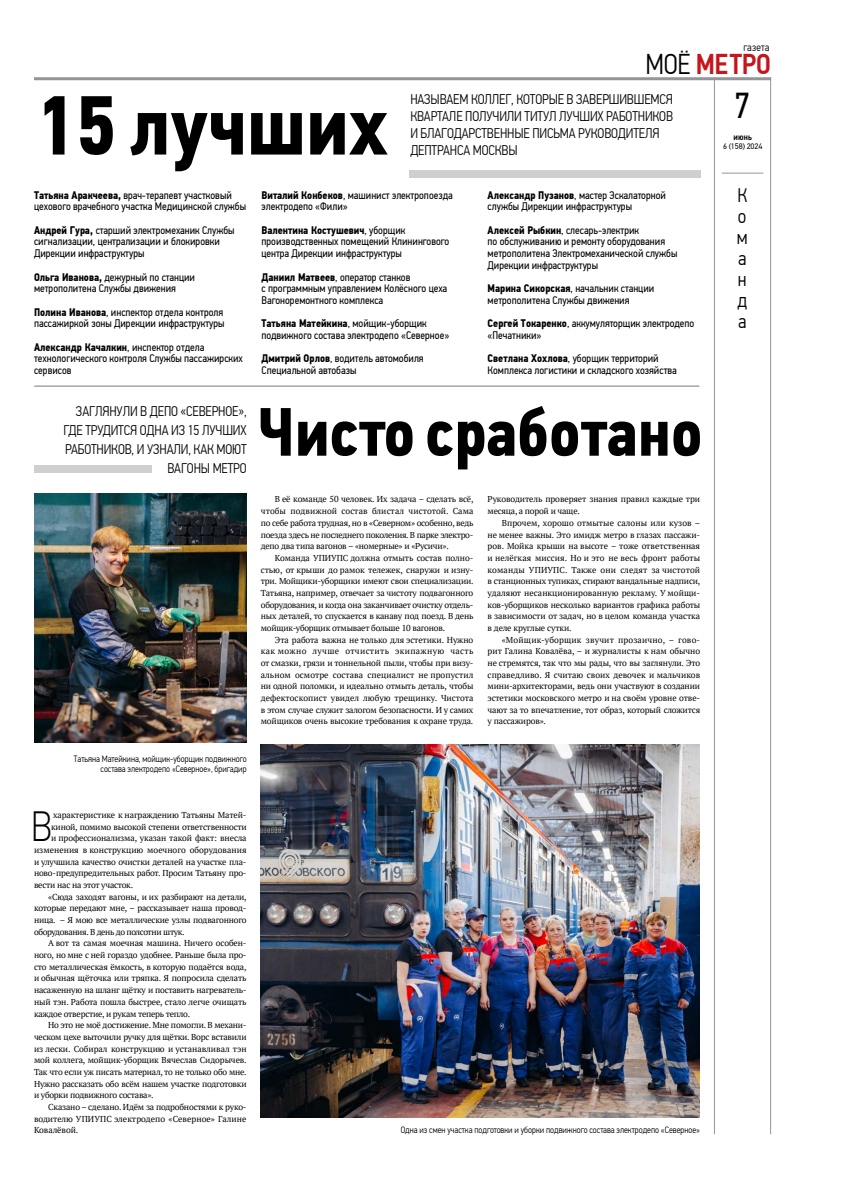
<style>
.page{position:relative;width:842px;height:1191px;background:#fff}
.page>*{position:absolute;margin:0;border:0;box-sizing:border-box;transform-origin:0 0}
.t1{font:700 83.8px "PF Din Text Cond Pro";letter-spacing:.005em;color:#000}
.t2{font:700 68.4px "PF Din Text Cond Pro";letter-spacing:.005em;color:#000}
.t3{font:100 42.2px "PF Din Text Cond Pro";color:#000}
.t4{font:36px "PF Din Text Cond Pro";color:#000}
.t5{font:500 28.7px "PF Din Text Cond Pro";letter-spacing:-.01em;color:#c4161c}
.t6{font:300 20px/21px "PF Din Text Cond Pro";color:#000;text-align:justify}
.t7{font:300 14px/19px "PF Din Text Cond Pro";letter-spacing:-.01em;color:#000;text-align:right}
.t8{font:11px/11.7px "PF Din Text Cond Pro";color:#000}
.t9{font:300 11px "PF Din Text Cond Pro";letter-spacing:.02em;color:#000}
.t10{font:300 9.2px/10px "PF Din Text Cond Pro";color:#000;text-align:right}
.t11{font:500 9px "PF Din Text Cond Pro";color:#000}
.t12{font:8.6px/11.7px "PT Serif";letter-spacing:-.025em;color:#000;text-align:justify}
.t13{font:8.6px "PT Serif";color:#000}
.t14{font:8.6px "PT Serif";letter-spacing:.005em;color:#000}
.t15{font:8.6px "PT Serif";letter-spacing:.01em;color:#000}
.t16{font:8.6px "PT Serif";letter-spacing:-.005em;color:#000}
.t17{font:8px "PF Din Text Pro";letter-spacing:-.01em;color:#000}
.s1{font-weight:300;color:#000}
.s2{font-weight:700}
</style>
<div class="page">
<img style="left:34px;top:493px;width:213px;height:249px">
<div style="left:409px;top:170px;width:291px;height:7px;background:#cdcfd1"></div>
<img style="left:261px;top:744px;width:438px;height:373px">
<hr style="left:34px;top:386px;width:665px;height:1px;background:#000">
<div style="left:34px;top:466px;width:118px;height:7px;background:#cdcfd1"></div>
<hr style="left:34px;top:77px;width:737px;height:3px;background:#939598">
<hr style="left:714px;top:79px;width:1px;height:1055px;background:#939598">
<hr style="left:770px;top:77px;width:1px;height:1057px;background:#939598">
<hr style="left:722px;top:173px;width:41px;height:1px;background:#939598">
<p class="t9" style="left:743px;top:41px;width:28px">газета</p>
<h3 class="t5" style="left:645px;top:47px;width:127px"><span class="s1">МОЁ</span> МЕТРО</h3>
<h3 class="t7" style="left:410px;top:91px;width:264px;line-height:17px;text-align:left">НАЗЫВАЕМ КОЛЛЕГ, КОТОРЫЕ В ЗАВЕРШИВШЕМСЯ КВАРТАЛЕ ПОЛУЧИЛИ ТИТУЛ ЛУЧШИХ РАБОТНИКОВ И БЛАГОДАРСТВЕННЫЕ ПИСЬМА РУКОВОДИТЕЛЯ ДЕПТРАНСА МОСКВЫ</h3>
<h1 class="t1" style="left:34px;top:75px;width:356px">15 лучших</h1>
<p class="t8" style="left:261px;top:189px;width:193px"><span class="s2">Виталий Конбеков</span>, машинист электропоезда электродепо «Фили»</p>
<p class="t8" style="left:261px;top:224px;width:189px"><span class="s2">Валентина Костушевич</span>, уборщик производственных помещений Клинингового центра Дирекции инфраструктуры</p>
<p class="t8" style="left:261px;top:271px;width:187px"><span class="s2">Даниил Матвеев</span>, оператор станков<br>с программным управлением Колёсного цеха<br>Вагоноремонтного комплекса</p>
<p class="t8" style="left:261px;top:318px;width:189px"><span class="s2">Татьяна Матейкина</span>, мойщик-уборщик подвижного состава электродепо «Северное»</p>
<p class="t8" style="left:261px;top:353px;width:164px"><span class="s2">Дмитрий Орлов</span>, водитель автомобиля<br>Специальной автобазы</p>
<p class="t8" style="left:488px;top:189px;width:180px"><span class="s2">Александр Пузанов</span>, мастер Эскалаторной службы Дирекции инфраструктуры</p>
<p class="t8" style="left:488px;top:224px;width:191px"><span class="s2">Алексей Рыбкин</span>, слесарь-электрик<br>по обслуживанию и ремонту оборудования метрополитена Электромеханической службы Дирекции инфраструктуры</p>
<p class="t8" style="left:488px;top:282px;width:168px"><span class="s2">Марина Сикорская</span>, начальник станции метрополитена Службы движения</p>
<p class="t8" style="left:488px;top:318px;width:208px"><span class="s2">Сергей Токаренко</span>, аккумуляторщик электродепо «Печатники»</p>
<p class="t8" style="left:488px;top:353px;width:191px"><span class="s2">Светлана Хохлова</span>, уборщик территорий<br>Комплекса логистики и складского хозяйства</p>
<p class="t8" style="left:34px;top:189px;width:214px"><span class="s2">Татьяна Аракчеева,</span> врач-терапевт участковый цехового врачебного участка Медицинской службы</p>
<p class="t8" style="left:34px;top:224px;width:202px"><span class="s2">Андрей Гура,</span> старший электромеханик Службы сигнализации, централизации и блокировки<br>Дирекции инфраструктуры</p>
<p class="t8" style="left:34px;top:271px;width:163px"><span class="s2">Ольга Иванова,</span> дежурный по станции метрополитена Службы движения</p>
<p class="t8" style="left:34px;top:306px;width:192px"><span class="s2">Полина Иванова</span>, инспектор отдела контроля пассажиркой зоны Дирекции инфраструктуры</p>
<p class="t8" style="left:34px;top:341px;width:210px"><span class="s2">Александр Качалкин</span>, инспектор отдела технологического контроля Службы пассажирских сервисов</p>
<h3 class="t7" style="left:64px;top:402px;width:185px">ЗАГЛЯНУЛИ В ДЕПО «СЕВЕРНОЕ»,<br>ГДЕ ТРУДИТСЯ ОДНА ИЗ 15 ЛУЧШИХ<br>РАБОТНИКОВ, И УЗНАЛИ, КАК МОЮТ<br>ВАГОНЫ МЕТРО</h3>
<p class="t10" style="left:74px;top:754px;width:174px">Татьяна Матейкина, мойщик-уборщик подвижного состава электродепо «Северное», бригадир</p>
<h2 class="t2" style="left:257px;top:390px;width:446px">Чисто сработано</h2>
<p class="t12" style="left:261px;top:493px;width:214px;text-indent:14px">В её команде 50 человек. Их задача – сделать всё, чтобы подвижной состав блистал чистотой. Сама по себе работа трудная, но в «Северном» особенно, ведь поезда здесь не последнего поколения. В парке электро&shy;депо два типа вагонов – «номерные» и «Русичи».</p>
<p class="t12" style="left:261px;top:552px;width:214px;text-indent:14px">Команда УПИУПС должна отмыть состав полно&shy;стью, от крыши до рамок тележек, снаружи и изну&shy;три. Мойщики-уборщики имеют свои специализации.<br>Татьяна, например, отвечает за чистоту подвагонного оборудования, и когда она заканчивает очистку отдель&shy;ных деталей, то спускается в канаву под поезд. В день мойщик-уборщик отмывает больше 10 вагонов.</p>
<p class="t12" style="left:261px;top:633px;width:214px;text-indent:14px">Эта работа важна не только для эстетики. Нужно как можно лучше отчистить экипажную часть от смазки, грязи и тоннельной пыли, чтобы при визу&shy;альном осмотре состава специалист не пропустил ни одной поломки, и идеально отмыть деталь, чтобы дефектоскопист увидел любую трещинку. Чистота в этом случае служит залогом безопасности. И у самих мойщиков очень высокие требования к охране труда.</p>
<p class="t12" style="left:488px;top:493px;width:214px">Руководитель проверяет знания правил каждые три месяца, а порой и чаще.</p>
<p class="t12" style="left:488px;top:517px;width:214px;text-indent:14px">Впрочем, хорошо отмытые салоны или кузов – не менее важны. Это имидж метро в глазах пассажи&shy;ров. Мойка крыши на высоте – тоже ответственная и нелёгкая миссия. Но и это не весь фронт работы команды УПИУПС. Также они следят за чистотой в станционных тупиках, стирают вандальные надписи, удаляют несанкционированную рекламу. У мойщи&shy;ков-уборщиков несколько вариантов графика работы в зависимости от задач, но в целом команда участка в деле круглые сутки.</p>
<p class="t12" style="left:488px;top:633px;width:214px;text-indent:14px">«Мойщик-уборщик звучит прозаично, – гово&shy;рит Галина Ковалёва, – и журналисты к нам обычно не стремятся, так что мы рады, что вы заглянули. Это справедливо. Я считаю своих девочек и мальчиков мини-архитекторами, ведь они участвуют в создании эстетики московского метро и на своём уровне отве&shy;чают за то впечатление, тот образ, который сложится у пассажиров».</p>
<h3 class="t3" style="left:31px;top:802px;width:22px">В</h3>
<p class="t12" style="left:53px;top:809px;width:195px">характеристике к награждению Татьяны Матей-</p>
<p class="t12" style="left:51px;top:820px;width:197px">киной, помимо высокой степени ответственности</p>
<p class="t12" style="left:51px;top:832px;width:197px">и профессионализма, указан такой факт: внесла</p>
<p class="t14" style="left:34px;top:844px;width:214px">изменения в конструкцию моечного оборудования</p>
<p class="t12" style="left:34px;top:855px;width:214px">и улучшила качество очистки деталей на участке пла-</p>
<p class="t12" style="left:34px;top:867px;width:214px">ново-предупредительных работ. Просим Татьяну про-</p>
<p class="t12" style="left:34px;top:879px;width:101px">вести нас на этот участок.</p>
<p class="t12" style="left:48px;top:890px;width:200px">«Сюда заходят вагоны, и их разбирают на детали,</p>
<p class="t12" style="left:34px;top:902px;width:213px">которые передают мне, – рассказывает наша провод-</p>
<p class="t12" style="left:34px;top:914px;width:214px">ница. – Я мою все металлические узлы подвагонного</p>
<p class="t12" style="left:34px;top:925px;width:152px">оборудования. В день до полсотни штук.</p>
<p class="t12" style="left:48px;top:937px;width:200px">А вот та самая моечная машина. Ничего особен-</p>
<p class="t12" style="left:34px;top:949px;width:214px">ного, но мне с ней гораздо удобнее. Раньше была про-</p>
<p class="t12" style="left:34px;top:960px;width:214px">сто металлическая ёмкость, в которую подаётся вода,</p>
<p class="t12" style="left:34px;top:972px;width:214px">и обычная щёточка или тряпка. Я попросила сделать</p>
<p class="t12" style="left:34px;top:984px;width:214px">насаженную на шланг щётку и поставить нагреватель-</p>
<p class="t12" style="left:34px;top:995px;width:214px">ный тэн. Работа пошла быстрее, стало легче очищать</p>
<p class="t12" style="left:34px;top:1007px;width:158px">каждое отверстие, и рукам теперь тепло.</p>
<p class="t12" style="left:48px;top:1019px;width:200px">Но это не моё достижение. Мне помогли. В механи-</p>
<p class="t12" style="left:34px;top:1031px;width:214px">ческом цехе выточили ручку для щётки. Ворс вставили</p>
<p class="t13" style="left:34px;top:1043px;width:214px">из лески. Собирал конструкцию и устанавливал тэн</p>
<p class="t12" style="left:34px;top:1054px;width:214px">мой коллега, мойщик-уборщик Вячеслав Сидорычев.</p>
<p class="t12" style="left:34px;top:1066px;width:214px">Так что если уж писать материал, то не только обо мне.</p>
<p class="t12" style="left:34px;top:1077px;width:214px">Нужно рассказать обо всём нашем участке подготовки</p>
<p class="t12" style="left:34px;top:1089px;width:121px">и уборки подвижного состава».</p>
<p class="t12" style="left:48px;top:1101px;width:200px">Сказано – сделано. Идём за подробностями к руко-</p>
<p class="t15" style="left:34px;top:1113px;width:214px">водителю УПИУПС электродепо «Северное» Галине</p>
<p class="t16" style="left:34px;top:1124px;width:46px">Ковалёвой.</p>
<p class="t10" style="left:401px;top:1124px;width:301px">Одна из смен участка подготовки и уборки подвижного состава электродепо «Северное»</p>
<h3 class="t4" style="left:735px;top:85px;width:17px">7</h3>
<p class="t11" style="left:733px;top:131px;width:20px">июнь</p>
<p class="t17" style="left:723px;top:142px;width:41px">6 (158) 2024</p>
<h3 class="t6" style="left:737px;top:185px;width:12px">К о м а н д а</h3>
</div>
